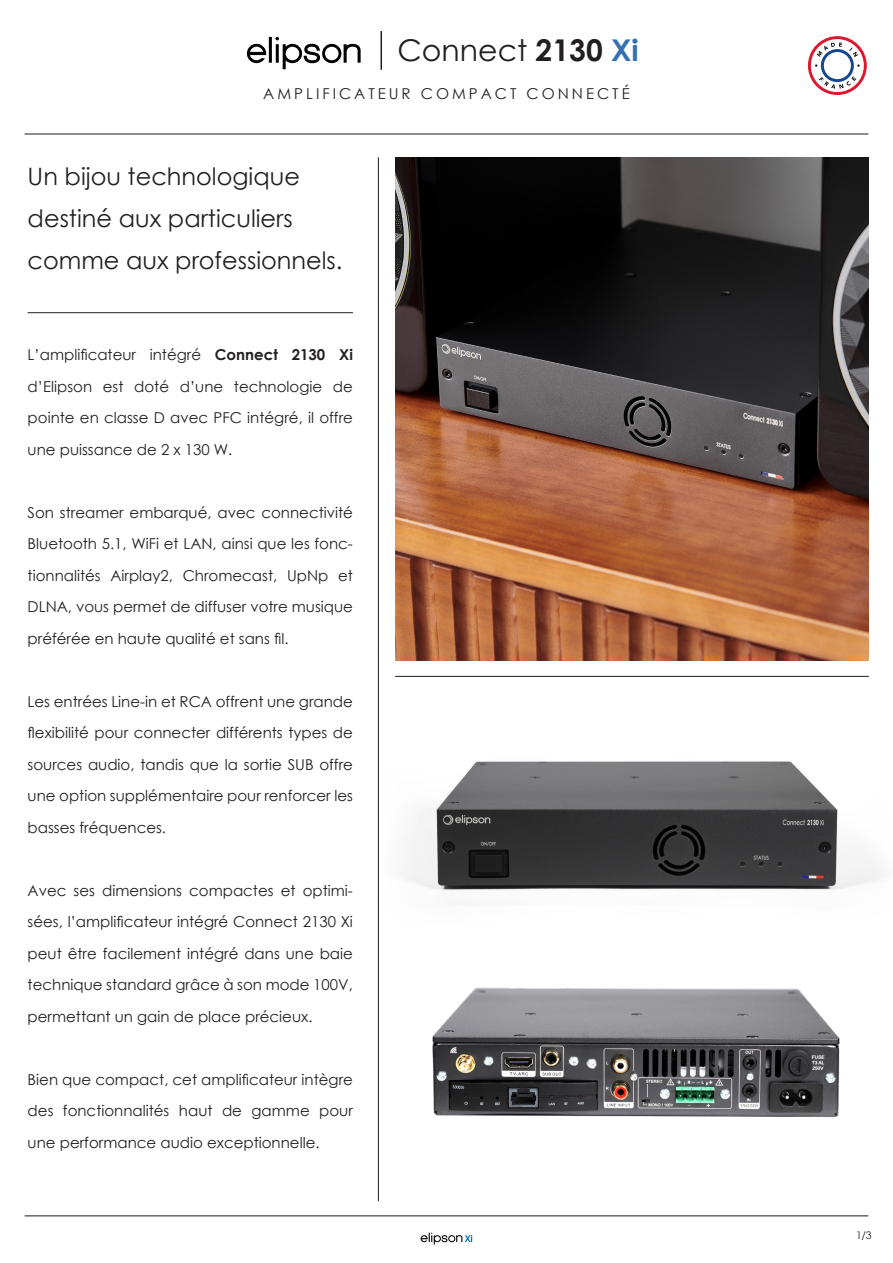
<style>
.page{position:relative;width:893px;height:1263px;background:#fff}
.page>*{position:absolute;margin:0;border:0;box-sizing:border-box;transform-origin:0 0}
.t1{font:30px "Century Gothic Pro";color:#231f20}
.t2{font:24px/42px "Century Gothic";color:#231f20}
.t3{font:15px/31.5px "Century Gothic";color:#231f20;text-align:justify}
.t4{font:15px "Century Gothic";letter-spacing:.2em;color:#231f20}
.t5{font:10.5px "Century Gothic";color:#231f20}
.s1{font-weight:700}
.s2{font-weight:700;color:#366fb2}
</style>
<div class="page">
<img style="left:404px;top:761px;width:482px;height:132px">
<img style="left:432px;top:987px;width:408px;height:131px">
<hr style="left:25px;top:134px;width:843px;height:1px;background:#1c1c1c">
<hr style="left:378px;top:157px;width:1px;height:1044px;background:#1c1c1c">
<hr style="left:25px;top:1215px;width:843px;height:1px;background:#1c1c1c">
<hr style="left:395px;top:676px;width:474px;height:1px;background:#1c1c1c">
<hr style="left:269px;top:37px;width:3px;height:26px;background:#000001">
<svg style="left:247px;top:44px;width:19px;height:19px"></svg>
<svg style="left:275px;top:37px;width:86px;height:32px"></svg>
<hr style="left:380px;top:31px;width:2px;height:39px;background:#231f20">
<img style="left:395px;top:157px;width:474px;height:503px">
<svg style="left:808px;top:36px;width:59px;height:59px"></svg>
<svg style="left:421px;top:1233px;width:51px;height:11px"></svg>
<hr style="left:28px;top:312px;width:325px;height:1px;background:#231f20">
<p class="t1" style="left:398px;top:32px;width:243px">Connect <span class="s1">2130</span> <span class="s2">Xi</span></p>
<p class="t4" style="left:263px;top:83px;width:368px">AMPLIFICATEUR COMPACT CONNECTÉ</p>
<p class="t2" style="left:28px;top:155px;width:274px">Un bijou technologique</p>
<p class="t2" style="left:28px;top:197px;width:316px">destiné aux particuliers comme aux professionnels.</p>
<p class="t3" style="left:28px;top:339px;width:327px">L’amplificateur intégré <span class="s1">Connect 2130 Xi </span>d’Elipson est doté d’une technologie de pointe en classe D avec PFC intégré, il offre une puissance de 2 x 130 W.</p>
<p class="t3" style="left:28px;top:496px;width:327px">Son streamer embarqué, avec connectivité Bluetooth 5.1, WiFi et LAN, ainsi que les fonc&shy;tionnalités Airplay2, Chromecast, UpNp et DLNA, vous permet de diffuser votre musique préférée en haute qualité et sans fil.</p>
<p class="t3" style="left:28px;top:685px;width:327px">Les entrées Line-in et RCA offrent une grande flexibilité pour connecter différents types de sources audio, tandis que la sortie SUB offre une option supplémentaire pour renforcer les basses fréquences.</p>
<p class="t3" style="left:28px;top:874px;width:327px">Avec ses dimensions compactes et optimi&shy;sées, l’amplificateur intégré Connect 2130 Xi peut être facilement intégré dans une baie technique standard grâce à son mode 100V, permettant un gain de place précieux.</p>
<p class="t3" style="left:28px;top:1063px;width:327px">Bien que compact, cet amplificateur intègre des fonctionnalités haut de gamme pour une performance audio exceptionnelle.</p>
<p class="t5" style="left:856px;top:1228px;width:17px">1/3</p>
</div>
